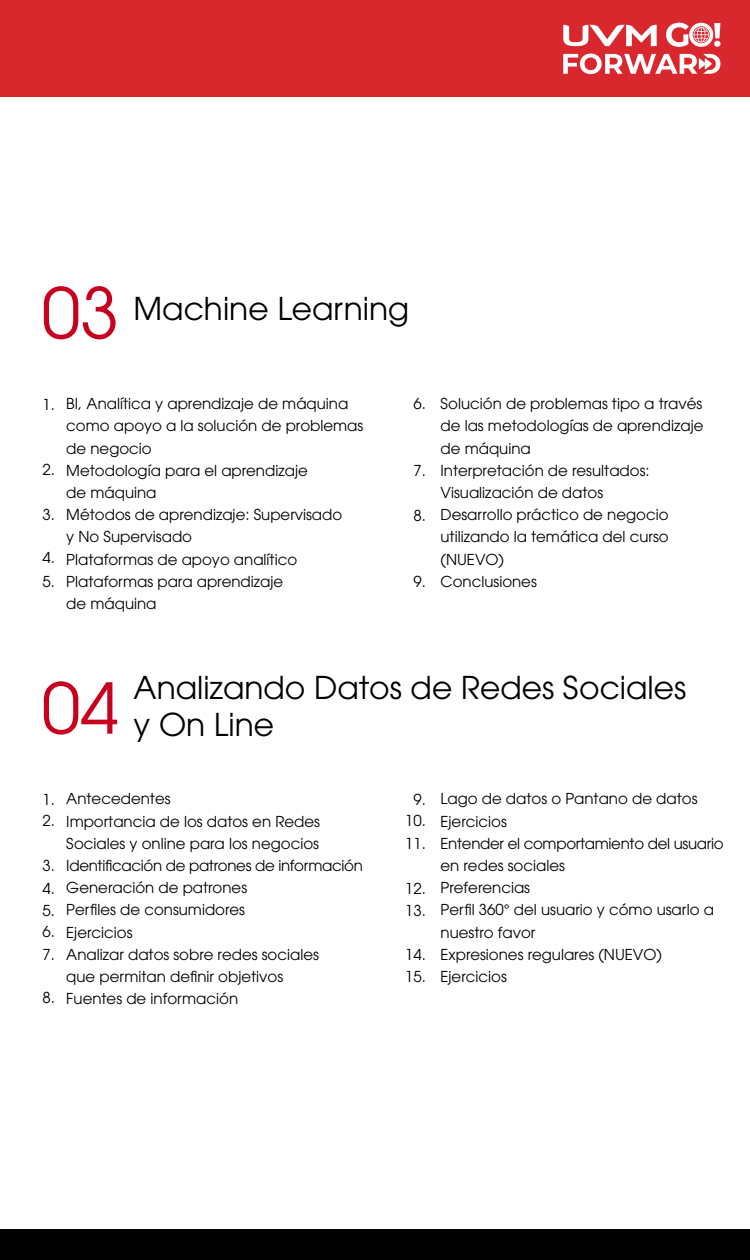
<style>
.page{position:relative;width:750px;height:1260px;background:#fff}
.page>*{position:absolute;margin:0;border:0;box-sizing:border-box;transform-origin:0 0}
.t1{font:69.6px "ITC Avant Garde Std";color:#c7001e}
.t2{font:31.35px "ITC Avant Garde Std";color:#000}
.t3{font:15px/22.2px "ITC Avant Garde Std";color:#000}
</style>
<div class="page">
<div style="left:0;top:0;width:750px;height:97px;background:#d9272e"></div>
<svg style="left:563px;top:25px;width:94px;height:21px"></svg>
<svg style="left:666px;top:23px;width:54px;height:24px"></svg>
<svg style="left:563px;top:54px;width:157px;height:20px"></svg>
<div style="left:0;top:1230px;width:750px;height:30px;background:#000"></div>
<h1 class="t1" style="left:42px;top:270px;width:79px">03</h1>
<h2 class="t2" style="left:134px;top:289px;width:277px">Machine Learning</h2>
<p class="t3" style="left:43px;top:393px;width:14px">1.</p>
<p class="t3" style="left:43px;top:458px;width:14px">2.</p>
<p class="t3" style="left:43px;top:503px;width:14px">3.</p>
<p class="t3" style="left:43px;top:546px;width:14px;line-height:24px">4.<br>5.</p>
<p class="t3" style="left:66px;top:392px;width:299px">BI, Analítica y aprendizaje de máquina como apoyo a la solución de problemas de negocio<br>Metodología para el aprendizaje<br>de máquina<br>Métodos de aprendizaje: Supervisado<br>y No Supervisado<br>Plataformas de apoyo analítico<br>Plataformas para aprendizaje<br>de máquina</p>
<p class="t3" style="left:441px;top:392px;width:265px">Solución de problemas tipo a través de las metodologías de aprendizaje de máquina<br>Interpretación de resultados:<br>Visualización de datos<br>Desarrollo práctico de negocio utilizando la temática del curso (NUEVO)<br>Conclusiones</p>
<p class="t3" style="left:414px;top:392px;width:14px">6.</p>
<p class="t3" style="left:414px;top:459px;width:14px">7.</p>
<p class="t3" style="left:414px;top:504px;width:14px">8.</p>
<p class="t3" style="left:414px;top:570px;width:14px">9.</p>
<h1 class="t1" style="left:42px;top:665px;width:79px">04</h1>
<h2 class="t2" style="left:134px;top:668px;width:554px">Analizando Datos de Redes Sociales</h2>
<h2 class="t2" style="left:134px;top:706px;width:142px">y On Line</h2>
<p class="t3" style="left:43px;top:789px;width:14px;line-height:21px">1.<br>2.</p>
<p class="t3" style="left:43px;top:854px;width:14px;text-align:justify">3.<br>4.<br>5.</p>
<p class="t3" style="left:43px;top:920px;width:14px">6.<br>7.</p>
<p class="t3" style="left:43px;top:987px;width:14px">8.</p>
<p class="t3" style="left:66px;top:788px;width:298px">Antecedentes<br>Importancia de los datos en Redes<br>Sociales y online para los negocios<br>Identificación de patrones de información<br>Generación de patrones<br>Perfiles de consumidores<br>Ejercicios<br>Analizar datos sobre redes sociales<br>que permitan definir objetivos<br>Fuentes de información</p>
<p class="t3" style="left:441px;top:788px;width:285px">Lago de datos o Pantano de datos<br>Ejercicios<br>Entender el comportamiento del usuario en redes sociales<br>Preferencias<br>Perfil 360° del usuario y cómo usarlo a nuestro favor<br>Expresiones regulares (NUEVO)<br>Ejercicios</p>
<p class="t3" style="left:405px;top:789px;width:22px;line-height:21px;text-align:center">9.<br>10.</p>
<p class="t3" style="left:405px;top:832px;width:22px">11.</p>
<p class="t3" style="left:405px;top:877px;width:22px">12.<br>13.</p>
<p class="t3" style="left:405px;top:943px;width:22px">14.<br>15.</p>
</div>
